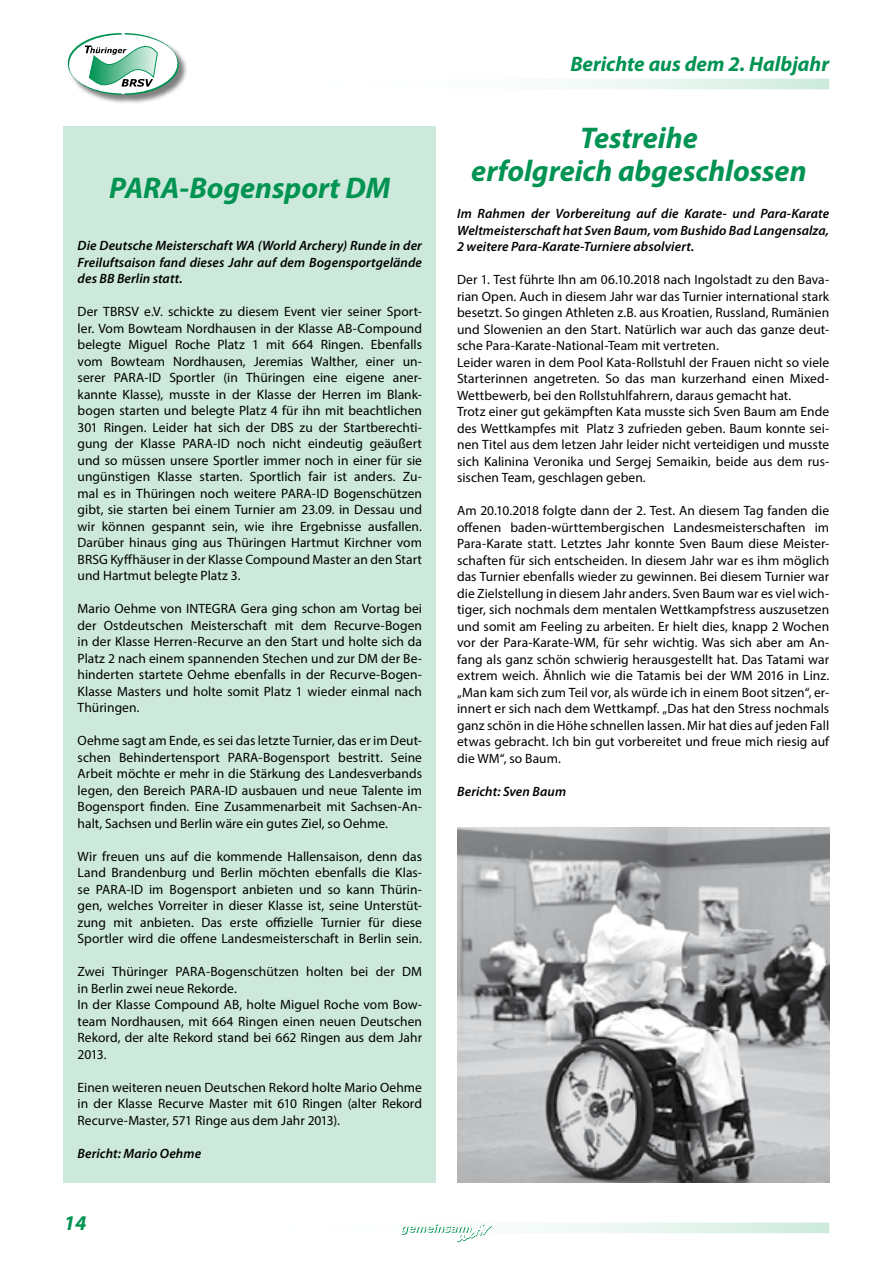
<style>
.page{position:relative;width:893px;height:1263px;background:#fff}
.page>*{position:absolute;margin:0;border:0;box-sizing:border-box;transform-origin:0 0}
.t1{font:italic 700 30px/33px "Myriad Pro";color:#009352;text-align:center}
.t2{font:italic 700 21px "Myriad Pro";color:#009352}
.t3{font:13.5px/16.5px "Myriad Pro";letter-spacing:.005em;color:#000;text-align:justify}
.t4{font:italic 600 13.5px/16.5px "Myriad Pro";letter-spacing:.01em;color:#000;text-align:justify}
</style>
<div class="page">
<div style="left:68px;top:33px;width:120px;height:70px;background:#000;opacity:.5"></div>
<svg style="left:67px;top:33px;width:113px;height:62px"></svg>
<svg style="left:542px;top:1225px;width:284px;height:5px"></svg>
<div style="left:136px;top:1222px;width:693px;height:11px;border:2px solid #fff"></div>
<svg style="left:401px;top:1223px;width:91px;height:20px"></svg>
<svg style="left:566px;top:82px;width:260px;height:4px"></svg>
<div style="left:195px;top:79px;width:634px;height:10px;border:2px solid #fff"></div>
<div style="left:64px;top:126px;width:372px;height:1056px;background:#cce9dc"></div>
<img style="left:457px;top:827px;width:372px;height:355px">
<h1 class="t1" style="left:109px;top:170px;width:283px">PARA-Bogensport DM</h1>
<p class="t4" style="left:78px;top:237px;width:346px">Die Deutsche Meisterschaft WA (World Archery) Runde in der Freiluftsaison fand dieses Jahr auf dem Bogensportgelände des BB Berlin statt.</p>
<p class="t3" style="left:78px;top:303px;width:346px">Der TBRSV e.V. schickte zu diesem Event vier seiner Sport&shy;ler. Vom Bowteam Nordhausen in der Klasse AB-Compound belegte Miguel Roche Platz 1 mit 664 Ringen. Ebenfalls vom Bowteam Nordhausen, Jeremias Walther, einer un&shy;serer PARA-ID Sportler (in Thüringen eine eigene aner&shy;kannte Klasse), musste in der Klasse der Herren im Blank&shy;bogen starten und belegte Platz 4 für ihn mit beachtlichen 301 Ringen. Leider hat sich der DBS zu der Startberechti&shy;gung der Klasse PARA-ID noch nicht eindeutig geäußert und so müssen unsere Sportler immer noch in einer für sie ungünstigen Klasse starten. Sportlich fair ist anders. Zu&shy;mal es in Thüringen noch weitere PARA-ID Bogenschützen gibt, sie starten bei einem Turnier am 23.09. in Dessau und wir können gespannt sein, wie ihre Ergebnisse ausfallen.<br>Darüber hinaus ging aus Thüringen Hartmut Kirchner vom BRSG Kyffhäuser in der Klasse Compound Master an den Start und Hartmut belegte Platz 3.</p>
<p class="t3" style="left:78px;top:600px;width:346px">Mario Oehme von INTEGRA Gera ging schon am Vortag bei der Ostdeutschen Meisterschaft mit dem Recurve-Bogen in der Klasse Herren-Recurve an den Start und holte sich da Platz 2 nach einem spannenden Stechen und zur DM der Be&shy;hinderten startete Oehme ebenfalls in der Recurve-Bogen-Klasse Masters und holte somit Platz 1 wieder einmal nach Thüringen.</p>
<p class="t3" style="left:78px;top:732px;width:346px">Oehme sagt am Ende, es sei das letzte Turnier, das er im Deut&shy;schen Behindertensport PARA-Bogensport bestritt. Seine Arbeit möchte er mehr in die Stärkung des Landesverbands legen, den Bereich PARA-ID ausbauen und neue Talente im Bogensport finden. Eine Zusammenarbeit mit Sachsen-An&shy;halt, Sachsen und Berlin wäre ein gutes Ziel, so Oehme.</p>
<p class="t3" style="left:78px;top:848px;width:346px">Wir freuen uns auf die kommende Hallensaison, denn das Land Brandenburg und Berlin möchten ebenfalls die Klas&shy;se PARA-ID im Bogensport anbieten und so kann Thürin&shy;gen, welches Vorreiter in dieser Klasse ist, seine Unterstüt&shy;zung mit anbieten. Das erste offizielle Turnier für diese Sportler wird die offene Landesmeisterschaft in Berlin sein.</p>
<p class="t3" style="left:78px;top:963px;width:346px;text-align:left">Zwei Thüringer PARA-Bogenschützen holten bei der DM in Berlin zwei neue Rekorde.<br>In der Klasse Compound AB, holte Miguel Roche vom Bow&shy;team Nordhausen, mit 664 Ringen einen neuen Deutschen Rekord, der alte Rekord stand bei 662 Ringen aus dem Jahr 2013.</p>
<p class="t3" style="left:78px;top:1079px;width:346px">Einen weiteren neuen Deutschen Rekord holte Mario Oehme in der Klasse Recurve Master mit 610 Ringen (alter Rekord Recurve-Master, 571 Ringe aus dem Jahr 2013).</p>
<p class="t4" style="left:78px;top:1145px;width:125px">Bericht: Mario Oehme</p>
<h2 class="t2" style="left:64px;top:1209px;width:24px">14</h2>
<h2 class="t2" style="left:570px;top:50px;width:260px">Berichte aus dem 2. Halbjahr</h2>
<h1 class="t1" style="left:471px;top:121px;width:337px">Testreihe<br>erfolgreich abgeschlossen</h1>
<p class="t4" style="left:457px;top:205px;width:374px">Im Rahmen der Vorbereitung auf die Karate- und Para-Karate Weltmeisterschaft hat Sven Baum, vom Bushido Bad Langensalza, 2 weitere Para-Karate-Turniere absolviert.</p>
<p class="t3" style="left:457px;top:271px;width:374px;text-align:left">Der 1. Test führte Ihn am 06.10.2018 nach Ingolstadt zu den Bava&shy;rian Open. Auch in diesem Jahr war das Turnier international stark besetzt. So gingen Athleten z.B. aus Kroatien, Russland, Rumänien und Slowenien an den Start. Natürlich war auch das ganze deut&shy;sche Para-Karate-National-Team mit vertreten.<br>Leider waren in dem Pool Kata-Rollstuhl der Frauen nicht so viele Starterinnen angetreten. So das man kurzerhand einen Mixed-Wettbewerb, bei den Rollstuhlfahrern, daraus gemacht hat.<br>Trotz einer gut gekämpften Kata musste sich Sven Baum am Ende des Wettkampfes mit Platz 3 zufrieden geben. Baum konnte sei&shy;nen Titel aus dem letzen Jahr leider nicht verteidigen und musste sich Kalinina Veronika und Sergej Semaikin, beide aus dem rus&shy;sischen Team, geschlagen geben.</p>
<p class="t3" style="left:457px;top:502px;width:374px">Am 20.10.2018 folgte dann der 2. Test. An diesem Tag fanden die offenen baden-württembergischen Landesmeisterschaften im Para-Karate statt. Letztes Jahr konnte Sven Baum diese Meister&shy;schaften für sich entscheiden. In diesem Jahr war es ihm möglich das Turnier ebenfalls wieder zu gewinnen. Bei diesem Turnier war die Zielstellung in diesem Jahr anders. Sven Baum war es viel wich&shy;tiger, sich nochmals dem mentalen Wettkampfstress auszusetzen und somit am Feeling zu arbeiten. Er hielt dies, knapp 2 Wochen vor der Para-Karate-WM, für sehr wichtig. Was sich aber am An&shy;fang als ganz schön schwierig herausgestellt hat. Das Tatami war extrem weich. Ähnlich wie die Tatamis bei der WM 2016 in Linz. „Man kam sich zum Teil vor, als würde ich in einem Boot sitzen“, er&shy;innert er sich nach dem Wettkampf. „Das hat den Stress nochmals ganz schön in die Höhe schnellen lassen. Mir hat dies auf jeden Fall etwas gebracht. Ich bin gut vorbereitet und freue mich riesig auf die WM“, so Baum.</p>
<p class="t4" style="left:457px;top:783px;width:110px">Bericht: Sven Baum</p>
</div>
